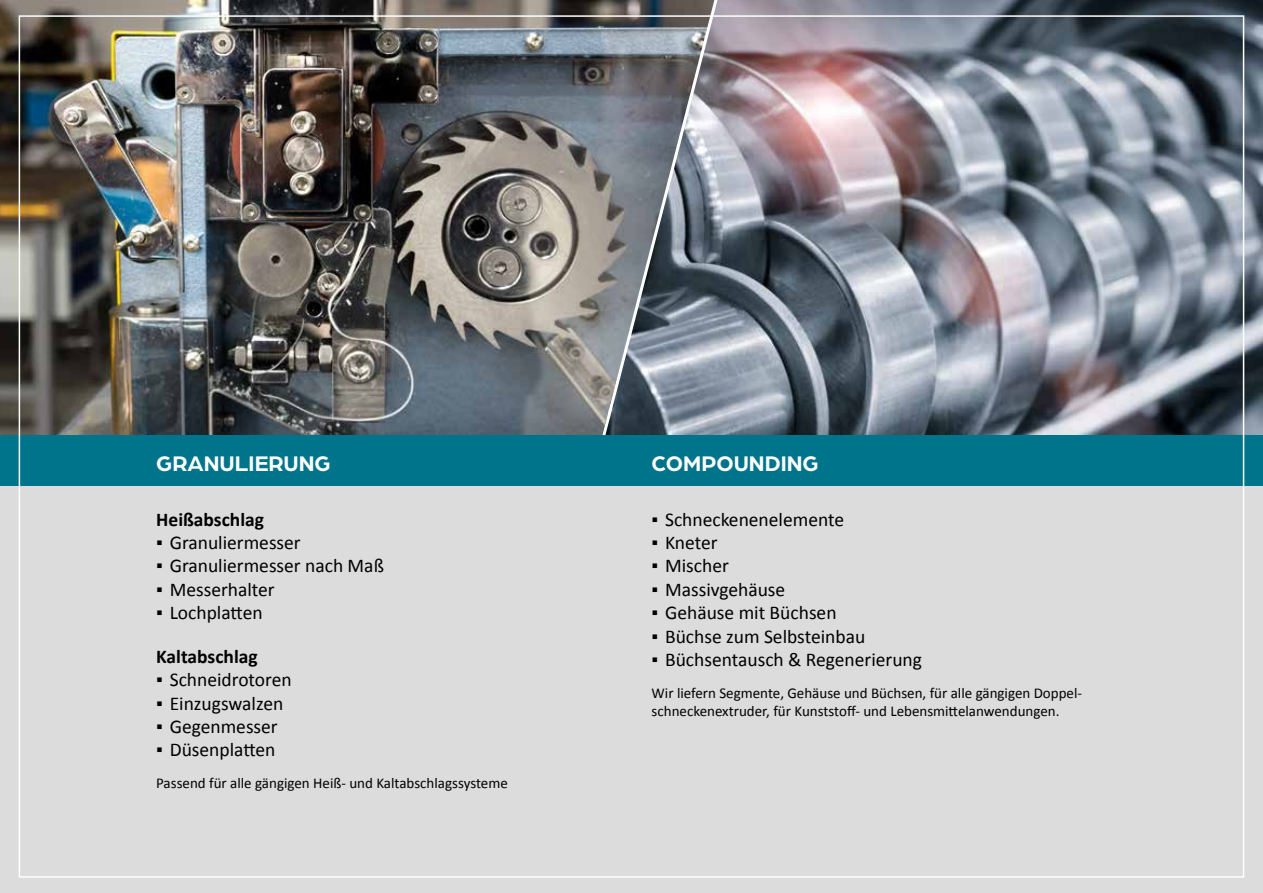
<style>
.page{position:relative;width:1263px;height:893px;background:#dddcdc}
.page>*{position:absolute;margin:0;border:0;box-sizing:border-box;transform-origin:0 0}
.t1{font:700 22.5px "Arboria";color:#fff}
.t2{font:19.5px "Calibri";color:#000}
.t3{font:700 19.5px "Calibri";color:#000}
.t4{font:15px/18px "Calibri";color:#000}
</style>
<div class="page">
<img style="left:722px;top:0;width:541px;height:435px">
<img style="left:0;top:0;width:597px;height:435px">
<svg style="left:597px;top:0;width:125px;height:435px"></svg>
<div style="left:0;top:435px;width:1263px;height:51px;background:#00748a"></div>
<p class="t1" style="left:156px;top:448px;width:176px">GRANULIERUNG</p>
<p class="t1" style="left:652px;top:448px;width:169px">COMPOUNDING</p>
<p class="t3" style="left:156px;top:507px;width:109px">Heißabschlag</p>
<p class="t2" style="left:156px;top:530px;width:146px">▪ Granuliermesser</p>
<p class="t2" style="left:156px;top:554px;width:229px">▪ Granuliermesser nach Maß</p>
<p class="t2" style="left:156px;top:577px;width:120px">▪ Messerhalter</p>
<p class="t2" style="left:156px;top:600px;width:108px">▪ Lochplatten</p>
<p class="t3" style="left:156px;top:644px;width:103px">Kaltabschlag</p>
<p class="t2" style="left:156px;top:667px;width:137px">▪ Schneidrotoren</p>
<p class="t2" style="left:156px;top:691px;width:129px">▪ Einzugswalzen</p>
<p class="t2" style="left:156px;top:714px;width:123px">▪ Gegenmesser</p>
<p class="t2" style="left:156px;top:738px;width:121px">▪ Düsenplatten</p>
<p class="t4" style="left:156px;top:774px;width:353px">Passend für alle gängigen Heiß- und Kaltabschlagssysteme</p>
<p class="t2" style="left:652px;top:507px;width:194px">▪ Schneckenenelemente</p>
<p class="t2" style="left:652px;top:530px;width:68px">▪ Kneter</p>
<p class="t2" style="left:652px;top:554px;width:79px">▪ Mischer</p>
<p class="t2" style="left:652px;top:577px;width:135px">▪ Massivgehäuse</p>
<p class="t2" style="left:652px;top:600px;width:186px">▪ Gehäuse mit Büchsen</p>
<p class="t2" style="left:652px;top:624px;width:215px">▪ Büchse zum Selbsteinbau</p>
<p class="t2" style="left:652px;top:647px;width:272px">▪ Büchsentausch &amp; Regenerierung</p>
<p class="t4" style="left:652px;top:684px;width:432px">Wir liefern Segmente, Gehäuse und Büchsen, für alle gängigen Doppel&shy;schneckenextruder, für Kunststoff- und Lebensmittelanwendungen.</p>
</div>
